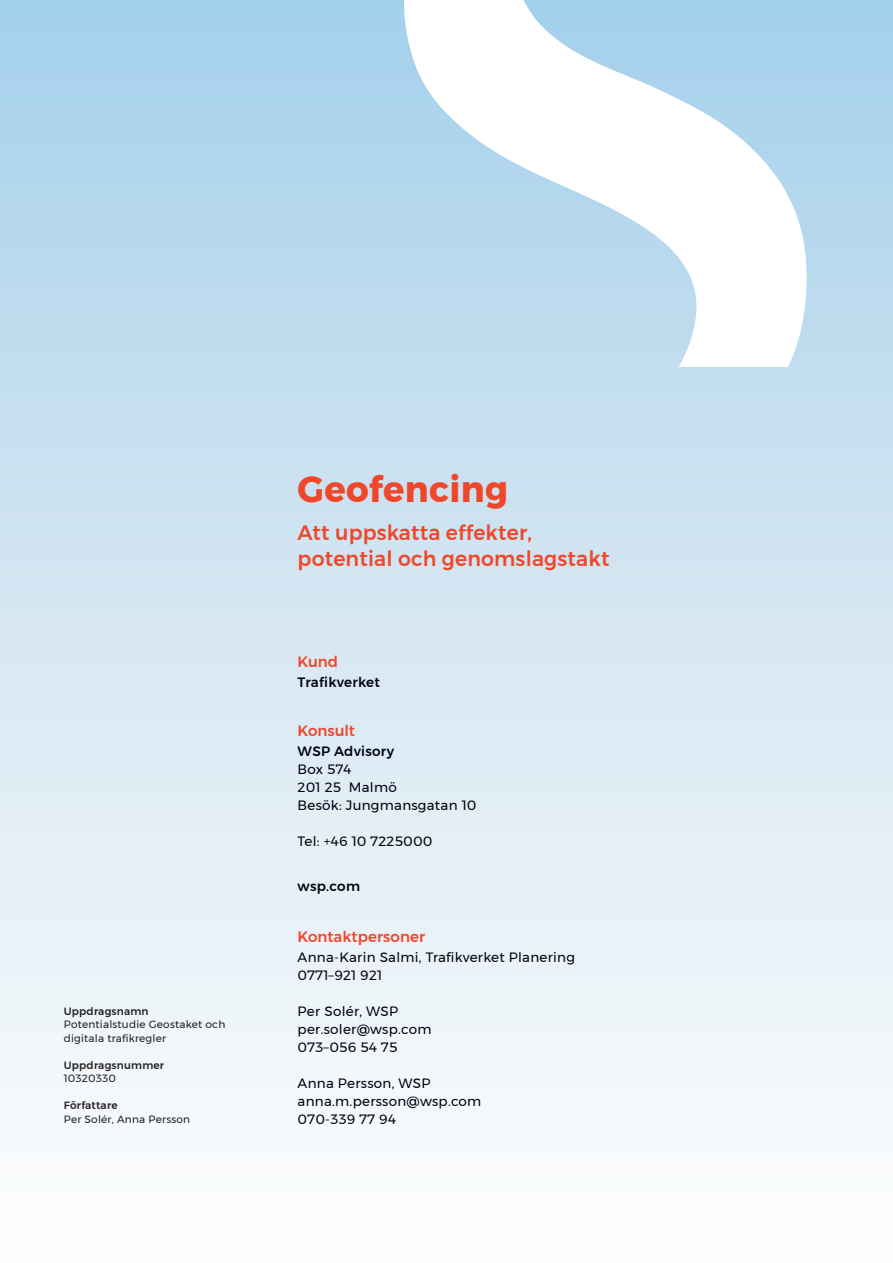
<style>
.page{position:relative;width:893px;height:1263px;background:#fff}
.page>*{position:absolute;margin:0;border:0;box-sizing:border-box;transform-origin:0 0}
.t1{font:700 36.15px "Montserrat";letter-spacing:.01em;color:#ef472a}
.t2{font:500 20.85px/25.5px "Montserrat";letter-spacing:.01em;color:#ef472a}
.t3{font:500 15px "Montserrat";color:#ef472a}
.t4{font:13.5px/18px "Montserrat";letter-spacing:.02em;color:#000212}
.t5{font:500 13.5px "Montserrat";letter-spacing:.02em;color:#000212}
.t6{font:10.5px/13.5px "Montserrat";letter-spacing:.02em;color:#231f20}
.t7{font:500 10.5px "Montserrat";letter-spacing:.02em;color:#231f20}
</style>
<div class="page">
<div style="left:0;top:0;width:893px;height:1263px;background:linear-gradient(to bottom,#a7d0ea,#fffefd)"></div>
<svg style="left:403px;top:0;width:403px;height:367px"></svg>
<p class="t7" style="left:64px;top:1003px;width:86px">Uppdragsnamn</p>
<p class="t6" style="left:64px;top:1017px;width:163px">Potentialstudie Geostaket och digitala trafikregler</p>
<p class="t7" style="left:64px;top:1057px;width:102px">Uppdragsnummer</p>
<p class="t6" style="left:64px;top:1071px;width:54px">10320330</p>
<p class="t7" style="left:64px;top:1097px;width:55px">Författare</p>
<p class="t6" style="left:64px;top:1112px;width:128px">Per Solér, Anna Persson</p>
<h1 class="t1" style="left:298px;top:460px;width:212px">Geofencing</h1>
<h2 class="t2" style="left:298px;top:520px;width:313px">Att uppskatta effekter, potential och genomslagstakt</h2>
<p class="t3" style="left:298px;top:650px;width:42px">Kund</p>
<p class="t5" style="left:298px;top:671px;width:84px">Trafikverket</p>
<p class="t3" style="left:298px;top:719px;width:59px">Konsult</p>
<p class="t5" style="left:298px;top:741px;width:98px">WSP Advisory</p>
<p class="t4" style="left:298px;top:760px;width:180px">Box 574<br>201 25 Malmö<br>Besök: Jungmansgatan 10</p>
<p class="t4" style="left:298px;top:832px;width:136px">Tel: +46 10 7225000</p>
<p class="t5" style="left:298px;top:875px;width:64px">wsp.com</p>
<p class="t3" style="left:298px;top:925px;width:129px">Kontaktpersoner</p>
<p class="t4" style="left:298px;top:948px;width:279px">Anna-Karin Salmi, Trafikverket Planering<br>0771–921 921</p>
<p class="t4" style="left:298px;top:1002px;width:135px">Per Solér, WSP per.soler@wsp.com<br>073–056 54 75</p>
<p class="t4" style="left:298px;top:1074px;width:185px">Anna Persson, WSP anna.m.persson@wsp.com<br>070-339 77 94</p>
</div>
